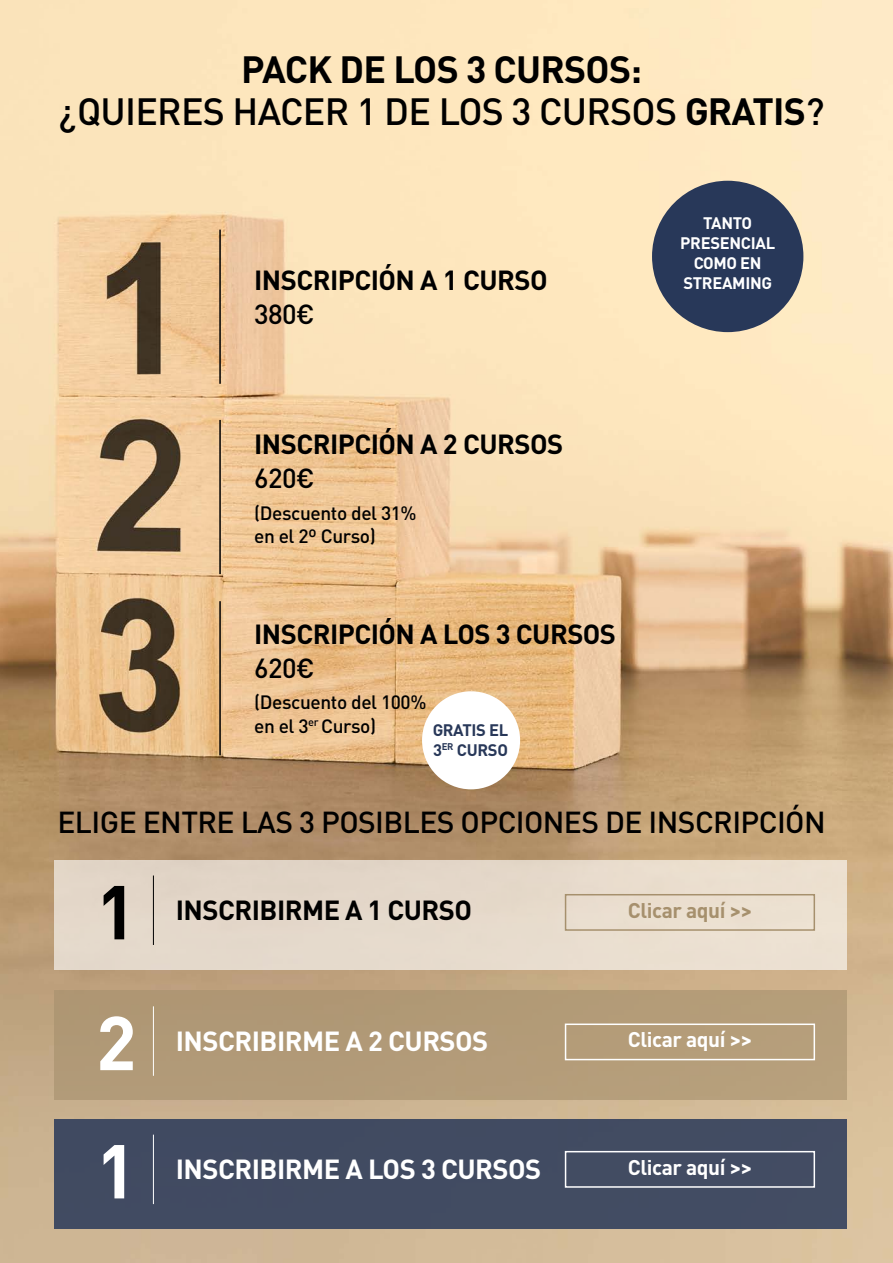
<style>
.page{position:relative;width:893px;height:1263px;background:#fff}
.page>*{position:absolute;margin:0;border:0;box-sizing:border-box;transform-origin:0 0}
.t1{font:700 75px/128.2px "DIN Pro";color:#fff}
.t2{font:700 75px "DIN Pro";color:#000}
.t3{font:500 37.5px/42px "DIN Pro";letter-spacing:-.02em;color:#000;text-align:center}
.t4{font:500 30px "DIN Pro";letter-spacing:-.02em;color:#000}
.t5{font:700 27.3px "DIN Pro";letter-spacing:-.02em;color:#000}
.t6{font:700 27.3px "DIN Pro";letter-spacing:-.02em;color:#fff}
.t7{font:500 27.3px "DIN Pro";letter-spacing:-.02em;color:#000}
.t8{font:700 21px "DIN Pro";letter-spacing:-.02em;color:#fff}
.t9{font:700 21px "DIN Pro";letter-spacing:-.02em;color:#a6906d}
.t10{font:500 19.05px/23.2px "DIN Pro";letter-spacing:-.02em;color:#000}
.t11{font:700 16.5px/19.8px "DIN Pro";letter-spacing:-.02em;color:#fff;text-align:center}
.t12{font:700 16.5px/19.8px "DIN Pro";letter-spacing:-.02em;color:#283859}
.s1{font-weight:700}
</style>
<div class="page">
<img style="left:0;top:0;width:893px;height:1263px">
<hr style="left:219px;top:230px;width:2px;height:154px;background:#000">
<hr style="left:219px;top:420px;width:2px;height:154px;background:#000">
<hr style="left:219px;top:601px;width:2px;height:154px;background:#000">
<div style="left:422px;top:691px;width:98px;height:98px;background:#fff;border-radius:50%"></div>
<div style="left:652px;top:181px;width:151px;height:151px;background:#283859;border-radius:50%"></div>
<div style="left:54px;top:860px;width:792px;height:109px;background:#e5dacc"></div>
<div style="left:54px;top:990px;width:792px;height:110px;background:#b29b78"></div>
<div style="left:54px;top:1119px;width:792px;height:109px;background:#414b62"></div>
<div style="left:565px;top:894px;width:250px;height:37px;border:2px solid #a6906d"></div>
<div style="left:565px;top:1023px;width:250px;height:37px;border:2px solid #fff"></div>
<div style="left:565px;top:1151px;width:250px;height:37px;border:2px solid #fff"></div>
<hr style="left:153px;top:875px;width:1px;height:70px;background:#000">
<hr style="left:153px;top:1006px;width:1px;height:70px;background:#fff">
<hr style="left:153px;top:1134px;width:1px;height:70px;background:#fff">
<h2 class="t3" style="left:59px;top:47px;width:767px"><span class="s1">PACK DE LOS 3 CURSOS:<br></span>¿QUIERES HACER 1 DE LOS 3 CURSOS <span class="s1">GRATIS</span>?</h2>
<p class="t5" style="left:254px;top:262px;width:295px">INSCRIPCIÓN A 1 CURSO</p>
<p class="t7" style="left:254px;top:296px;width:62px">380€</p>
<p class="t5" style="left:254px;top:426px;width:311px">INSCRIPCIÓN A 2 CURSOS</p>
<p class="t7" style="left:254px;top:460px;width:62px">620€</p>
<p class="t10" style="left:254px;top:500px;width:164px">(Descuento del 31% en el 2º Curso)</p>
<p class="t5" style="left:254px;top:615px;width:364px">INSCRIPCIÓN A LOS 3 CURSOS</p>
<p class="t7" style="left:254px;top:650px;width:62px">620€</p>
<p class="t10" style="left:254px;top:690px;width:174px">(Descuento del 100% en el 3<sup>er</sup> Curso)</p>
<p class="t12" style="left:433px;top:719px;width:77px">GRATIS EL<br>3<sup>ER</sup> CURSO</p>
<p class="t11" style="left:680px;top:213px;width:96px">TANTO<br>PRESENCIAL<br>COMO EN<br>STREAMING</p>
<p class="t4" style="left:57px;top:802px;width:770px">ELIGE ENTRE LAS 3 POSIBLES OPCIONES DE INSCRIPCIÓN</p>
<h1 class="t2" style="left:96px;top:861px;width:42px">1</h1>
<h1 class="t1" style="left:96px;top:976px;width:42px">2<br>1</h1>
<p class="t5" style="left:176px;top:891px;width:298px">INSCRIBIRME A 1 CURSO</p>
<p class="t6" style="left:176px;top:1022px;width:314px">INSCRIBIRME A 2 CURSOS</p>
<p class="t6" style="left:176px;top:1151px;width:367px">INSCRIBIRME A LOS 3 CURSOS</p>
<p class="t9" style="left:628px;top:896px;width:126px">Clicar aquí &gt;&gt;</p>
<p class="t8" style="left:628px;top:1025px;width:126px">Clicar aquí &gt;&gt;</p>
<p class="t8" style="left:628px;top:1153px;width:126px">Clicar aquí &gt;&gt;</p>
</div>
